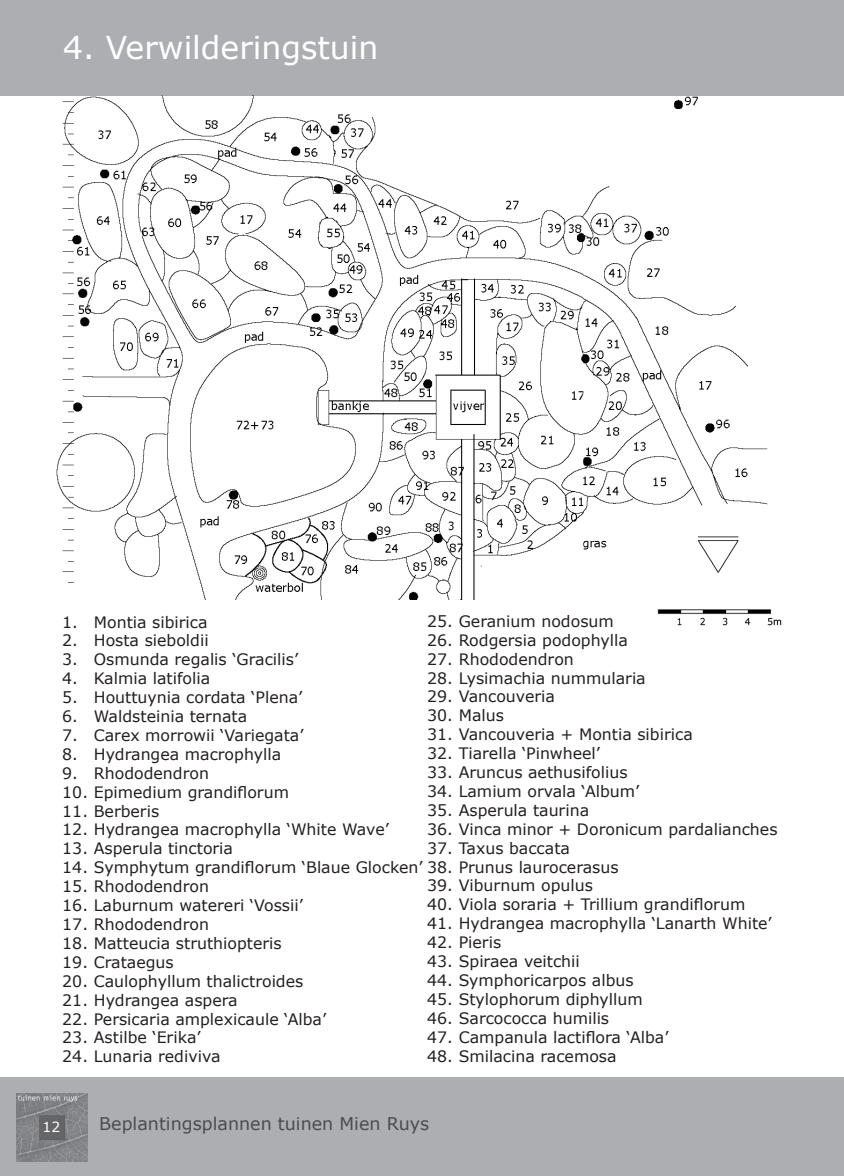
<style>
.page{position:relative;width:844px;height:1176px;background:#fff}
.page>*{position:absolute;margin:0;border:0;box-sizing:border-box;transform-origin:0 0}
.t1{font:31.5px "Verdana";color:#fff}
.t2{font:17.5px "Verdana";color:#4b4c4d}
.t3{font:15.75px "Verdana";color:#231f20}
.t4{font:14px "Verdana";color:#fff}
</style>
<div class="page">
<div style="left:0;top:1077px;width:843px;height:99px;background:#adaeb2"></div>
<div style="left:0;top:0;width:843px;height:96px;background:#adaeb2"></div>
<img style="left:16px;top:1093px;width:71px;height:68px">
<img style="left:56px;top:95px;width:711px;height:504px">
<img style="left:657px;top:609px;width:125px;height:17px">
<img style="left:687px;top:529px;width:62px;height:58px">
<h1 class="t1" style="left:63px;top:26px;width:317px">4. Verwilderingstuin</h1>
<p class="t3" style="left:427px;top:610px;width:188px">25. Geranium nodosum</p>
<p class="t3" style="left:427px;top:629px;width:202px">26. Rodgersia podophylla</p>
<p class="t3" style="left:427px;top:648px;width:148px">27. Rhododendron</p>
<p class="t3" style="left:427px;top:667px;width:220px">28. Lysimachia nummularia</p>
<p class="t3" style="left:427px;top:686px;width:129px">29. Vancouveria</p>
<p class="t3" style="left:427px;top:705px;width:78px">30. Malus</p>
<p class="t3" style="left:427px;top:723px;width:267px">31. Vancouveria + Montia sibirica</p>
<p class="t3" style="left:427px;top:742px;width:174px">32. Tiarella ‘Pinwheel’</p>
<p class="t3" style="left:427px;top:761px;width:202px">33. Aruncus aethusifolius</p>
<p class="t3" style="left:427px;top:780px;width:214px">34. Lamium orvala ‘Album’</p>
<p class="t3" style="left:427px;top:799px;width:163px">35. Asperula taurina</p>
<p class="t3" style="left:427px;top:818px;width:352px">36. Vinca minor + Doronicum pardalianches</p>
<p class="t3" style="left:427px;top:837px;width:144px">37. Taxus baccata</p>
<p class="t3" style="left:427px;top:875px;width:167px">39. Viburnum opulus</p>
<p class="t3" style="left:427px;top:894px;width:319px">40. Viola soraria + Trillium grandiflorum</p>
<p class="t3" style="left:427px;top:912px;width:346px">41. Hydrangea macrophylla ‘Lanarth White’</p>
<p class="t3" style="left:427px;top:931px;width:75px">42. Pieris</p>
<p class="t3" style="left:427px;top:950px;width:154px">43. Spiraea veitchii</p>
<p class="t3" style="left:427px;top:969px;width:208px">44. Symphoricarpos albus</p>
<p class="t3" style="left:427px;top:988px;width:217px">45. Stylophorum diphyllum</p>
<p class="t3" style="left:427px;top:1007px;width:183px">46. Sarcococca humilis</p>
<p class="t3" style="left:427px;top:1026px;width:243px">47. Campanula lactiflora ‘Alba’</p>
<p class="t3" style="left:427px;top:1045px;width:191px">48. Smilacina racemosa</p>
<p class="t3" style="left:62px;top:611px;width:147px">1. Montia sibirica</p>
<p class="t3" style="left:62px;top:630px;width:148px">2. Hosta sieboldii</p>
<p class="t3" style="left:62px;top:649px;width:237px">3. Osmunda regalis ‘Gracilis’</p>
<p class="t3" style="left:62px;top:667px;width:149px">4. Kalmia latifolia</p>
<p class="t3" style="left:62px;top:686px;width:241px">5. Houttuynia cordata ‘Plena’</p>
<p class="t3" style="left:62px;top:705px;width:186px">6. Waldsteinia ternata</p>
<p class="t3" style="left:62px;top:724px;width:243px">7. Carex morrowii ‘Variegata’</p>
<p class="t3" style="left:62px;top:743px;width:220px">8. Hydrangea macrophylla</p>
<p class="t3" style="left:62px;top:762px;width:148px">9. Rhododendron</p>
<p class="t3" style="left:62px;top:781px;width:228px">10. Epimedium grandiflorum</p>
<p class="t3" style="left:62px;top:800px;width:98px">11. Berberis</p>
<p class="t3" style="left:62px;top:819px;width:328px">12. Hydrangea macrophylla ‘White Wave’</p>
<p class="t3" style="left:62px;top:838px;width:172px">13. Asperula tinctoria</p>
<p class="t3" style="left:62px;top:856px;width:557px">14. Symphytum grandiflorum ‘Blaue Glocken’ 38. Prunus laurocerasus</p>
<p class="t3" style="left:62px;top:875px;width:148px">15. Rhododendron</p>
<p class="t3" style="left:62px;top:894px;width:242px">16. Laburnum watereri ‘Vossii’</p>
<p class="t3" style="left:62px;top:913px;width:148px">17. Rhododendron</p>
<p class="t3" style="left:62px;top:932px;width:221px">18. Matteucia struthiopteris</p>
<p class="t3" style="left:62px;top:951px;width:113px">19. Crataegus</p>
<p class="t3" style="left:62px;top:970px;width:242px">20. Caulophyllum thalictroides</p>
<p class="t3" style="left:62px;top:989px;width:177px">21. Hydrangea aspera</p>
<p class="t3" style="left:62px;top:1008px;width:265px">22. Persicaria amplexicaule ‘Alba’</p>
<p class="t3" style="left:62px;top:1027px;width:140px">23. Astilbe ‘Erika’</p>
<p class="t3" style="left:62px;top:1045px;width:160px">24. Lunaria rediviva</p>
<p class="t4" style="left:43px;top:1117px;width:19px">12</p>
<p class="t2" style="left:99px;top:1111px;width:331px">Beplantingsplannen tuinen Mien Ruys</p>
</div>
